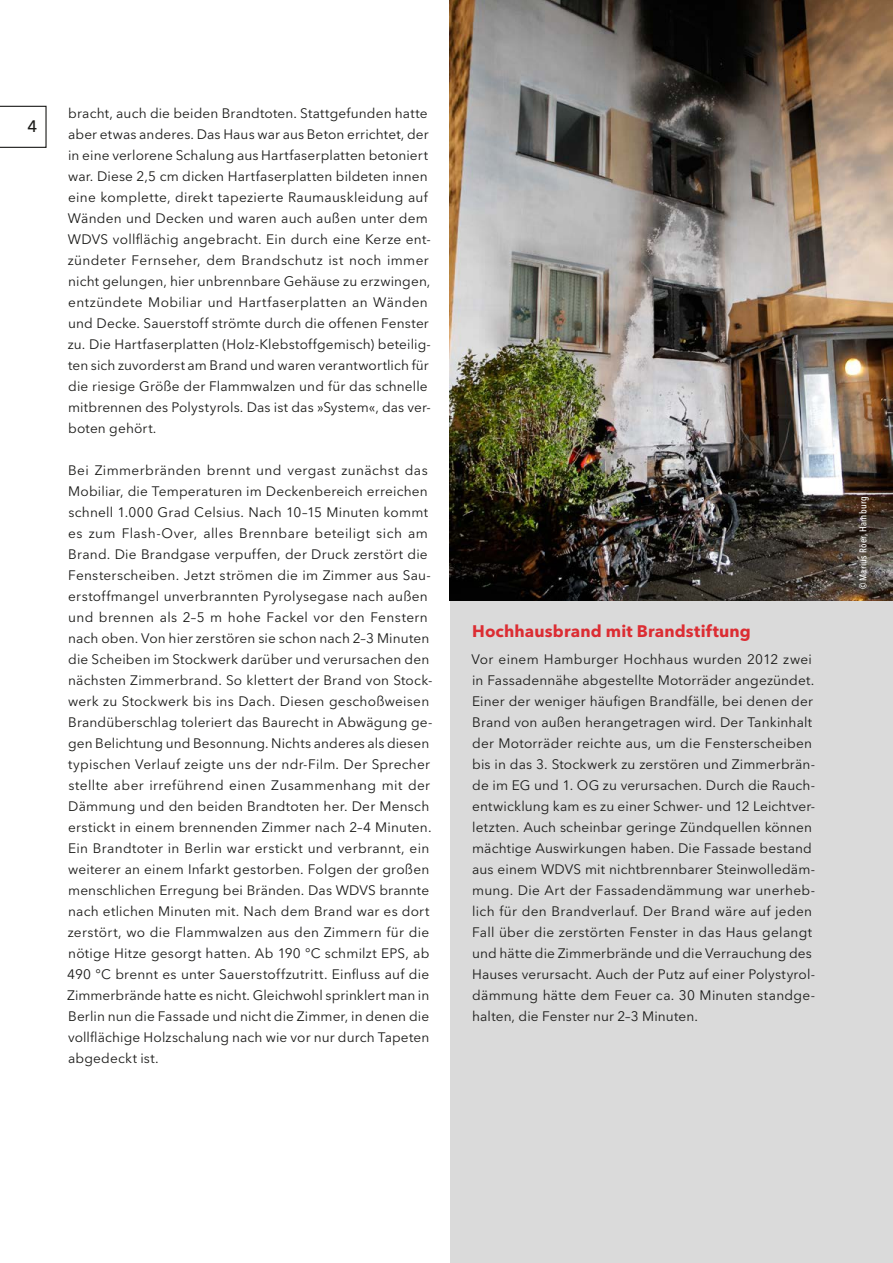
<style>
.page{position:relative;width:893px;height:1263px;background:#fff}
.page>*{position:absolute;margin:0;border:0;box-sizing:border-box;transform-origin:0 0}
.t1{font:700 16.65px "Avenir Next LT Pro";letter-spacing:.01em;color:#dc2d33}
.t2{font:500 16.5px "Avenir Next LT Pro";color:#1a1a18}
.t3{font:13.65px/21px "Avenir Next LT Pro";letter-spacing:.015em;color:#1a1a18}
.t4{font:500 condensed 9.75px "Avenir Next LT Pro";letter-spacing:.03em;color:#fff}
</style>
<div class="page">
<div style="left:451px;top:0;width:442px;height:1263px;background:#dadada"></div>
<img style="left:449px;top:0;width:444px;height:600px">
<svg style="left:0;top:106px;width:47px;height:42px"></svg>
<p class="t2" style="left:28px;top:117px;width:11px">4</p>
<p class="t3" style="left:68px;top:102px;width:365px">bracht, auch die beiden Brandtoten. Stattgefunden hatte aber etwas anderes. Das Haus war aus Beton errichtet, der in eine verlorene Schalung aus Hartfaserplatten betoniert war. Diese 2,5 cm dicken Hartfaserplatten bildeten innen eine komplette, direkt tapezierte Raumauskleidung auf Wänden und Decken und waren auch außen unter dem WDVS vollflächig angebracht. Ein durch eine Kerze ent&shy;zündeter Fernseher, dem Brandschutz ist noch immer nicht gelungen, hier unbrennbare Gehäuse zu erzwingen, entzündete Mobiliar und Hartfaserplatten an Wänden und Decke. Sauerstoff strömte durch die offenen Fenster zu. Die Hartfaserplatten (Holz-Klebstoffgemisch) beteilig&shy;ten sich zuvorderst am Brand und waren verantwortlich für die riesige Größe der Flammwalzen und für das schnelle mitbrennen des Polystyrols. Das ist das »System«, das ver&shy;boten gehört.</p>
<p class="t3" style="left:67px;top:459px;width:367px">Bei Zimmerbränden brennt und vergast zunächst das Mobiliar, die Temperaturen im Deckenbereich erreichen schnell 1.000 Grad Celsius. Nach 10–15 Minuten kommt es zum Flash-Over, alles Brennbare beteiligt sich am Brand. Die Brandgase verpuffen, der Druck zerstört die Fensterscheiben. Jetzt strömen die im Zimmer aus Sau&shy;erstoffmangel unverbrannten Pyrolysegase nach außen und brennen als 2–5 m hohe Fackel vor den Fenstern nach oben. Von hier zerstören sie schon nach 2–3 Minuten die Scheiben im Stockwerk darüber und verursachen den nächsten Zimmerbrand. So klettert der Brand von Stock&shy;werk zu Stockwerk bis ins Dach. Diesen geschoßweisen Brandüberschlag toleriert das Baurecht in Abwägung ge&shy;gen Belichtung und Besonnung. Nichts anderes als diesen typischen Verlauf zeigte uns der ndr-Film. Der Sprecher stellte aber irreführend einen Zusammenhang mit der Dämmung und den beiden Brandtoten her. Der Mensch erstickt in einem brennenden Zimmer nach 2–4 Minuten.<br>Ein Brandtoter in Berlin war erstickt und verbrannt, ein weiterer an einem Infarkt gestorben. Folgen der großen menschlichen Erregung bei Bränden. Das WDVS brannte nach etlichen Minuten mit. Nach dem Brand war es dort zerstört, wo die Flammwalzen aus den Zimmern für die nötige Hitze gesorgt hatten. Ab 190 °C schmilzt EPS, ab 490 °C brennt es unter Sauerstoffzutritt. Einfluss auf die Zimmerbrände hatte es nicht. Gleichwohl sprinklert man in Berlin nun die Fassade und nicht die Zimmer, in denen die vollflächige Holzschalung nach wie vor nur durch Tapeten abgedeckt ist.</p>
<p class="t1" style="left:472px;top:621px;width:280px">Hochhausbrand mit Brandstiftung</p>
<p class="t3" style="left:472px;top:648px;width:345px">Vor einem Hamburger Hochhaus wurden 2012 zwei in Fassadennähe abgestellte Motorräder angezündet.<br>Einer der weniger häufigen Brandfälle, bei denen der Brand von außen herangetragen wird. Der Tankinhalt der Motorräder reichte aus, um die Fensterscheiben bis in das 3. Stockwerk zu zerstören und Zimmerbrän&shy;de im EG und 1. OG zu verursachen. Durch die Rauch&shy;entwicklung kam es zu einer Schwer- und 12 Leichtver&shy;letzten. Auch scheinbar geringe Zündquellen können mächtige Auswirkungen haben. Die Fassade bestand aus einem WDVS mit nichtbrennbarer Steinwolledäm&shy;mung. Die Art der Fassadendämmung war unerheb&shy;lich für den Brandverlauf. Der Brand wäre auf jeden Fall über die zerstörten Fenster in das Haus gelangt und hätte die Zimmerbrände und die Verrauchung des Hauses verursacht. Auch der Putz auf einer Polystyrol&shy;dämmung hätte dem Feuer ca. 30 Minuten standge&shy;halten, die Fenster nur 2–3 Minuten.</p>
<p class="t4" style="left:857px;top:589px;width:95px;rotate:-90deg">© Marius Röer, Hamburg</p>
</div>
